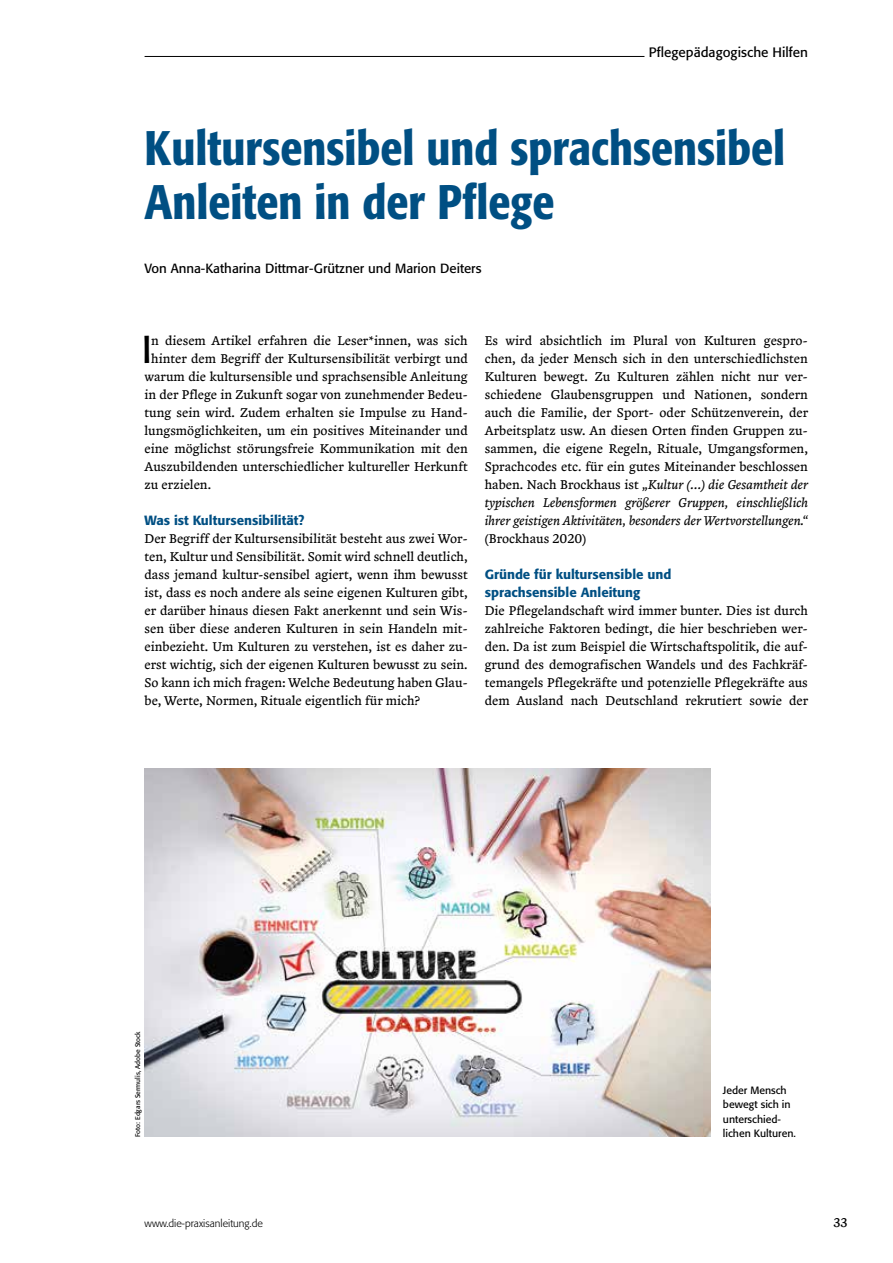
<style>
.page{position:relative;width:893px;height:1263px;background:#fff}
.page>*{position:absolute;margin:0;border:0;box-sizing:border-box;transform-origin:0 0}
.t1{font:500 condensed 48px/54px "Formata";color:#004f83}
.t2{font:condensed 38.55px "Formata";color:#000}
.t3{font:13.5px "Formata";color:#000}
.t4{font:13.2px/18px "Zenon";color:#000;text-align:justify}
.t5{font:500 13.2px/18px "Formata";color:#004f83}
.t6{font:13.2px "Formata";color:#000}
.t7{font:10.5px/14.4px "Formata";color:#000}
.t8{font:300 10.5px "Formata";color:#000}
.t9{font:6.75px "Formata";color:#000}
.s1{font-style:italic}
</style>
<div class="page">
<img style="left:145px;top:768px;width:565px;height:369px">
<hr style="left:145px;top:56px;width:663px;height:1px;background:#000">
<hr style="left:644px;top:55px;width:168px;height:3px;background:#fff">
<p class="t3" style="left:649px;top:44px;width:161px">Pflegepädagogische Hilfen</p>
<h1 class="t1" style="left:145px;top:121px;width:642px">Kultursensibel und sprachsensibel<br>Anleiten in der Pflege</h1>
<p class="t6" style="left:145px;top:260px;width:338px">Von Anna-Katharina Dittmar-Grützner und Marion Deiters</p>
<h2 class="t2" style="left:142px;top:327px;width:10px">I</h2>
<p class="t4" style="left:151px;top:331px;width:318px">n diesem Artikel erfahren die Leser*innen, was sich</p>
<p class="t4" style="left:151px;top:349px;width:318px">hinter dem Begriff der Kultursensibilität verbirgt und</p>
<p class="t4" style="left:145px;top:367px;width:325px">warum die kultursensible und sprachsensible Anleitung</p>
<p class="t4" style="left:145px;top:385px;width:325px">in der Pflege in Zukunft sogar von zunehmender Bedeu-</p>
<p class="t4" style="left:145px;top:403px;width:325px">tung sein wird. Zudem erhalten sie Impulse zu Hand-</p>
<p class="t4" style="left:145px;top:421px;width:325px">lungsmöglichkeiten, um ein positives Miteinander und</p>
<p class="t4" style="left:145px;top:439px;width:325px">eine möglichst störungsfreie Kommunikation mit den</p>
<p class="t4" style="left:145px;top:457px;width:325px">Auszubildenden unterschiedlicher kultureller Herkunft</p>
<p class="t4" style="left:145px;top:475px;width:68px">zu erzielen.</p>
<p class="t5" style="left:145px;top:511px;width:162px">Was ist Kultursensibilität?</p>
<p class="t4" style="left:145px;top:529px;width:325px">Der Begriff der Kultursensibilität besteht aus zwei Wor&shy;ten, Kultur und Sensibilität. Somit wird schnell deutlich, dass jemand kultur-sensibel agiert, wenn ihm bewusst ist, dass es noch andere als seine eigenen Kulturen gibt, er darüber hinaus diesen Fakt anerkennt und sein Wis&shy;sen über diese anderen Kulturen in sein Handeln mit&shy;einbezieht. Um Kulturen zu verstehen, ist es daher zu&shy;erst wichtig, sich der eigenen Kulturen bewusst zu sein.<br>So kann ich mich fragen: Welche Bedeutung haben Glau&shy;be, Werte, Normen, Rituale eigentlich für mich?</p>
<p class="t4" style="left:485px;top:331px;width:325px">Es wird absichtlich im Plural von Kulturen gespro&shy;chen, da jeder Mensch sich in den unterschiedlichsten Kulturen bewegt. Zu Kulturen zählen nicht nur ver&shy;schiedene Glaubensgruppen und Nationen, sondern auch die Familie, der Sport- oder Schützenverein, der Arbeitsplatz usw. An diesen Orten finden Gruppen zu&shy;sammen, die eigene Regeln, Rituale, Umgangsformen, Sprachcodes etc. für ein gutes Miteinander beschlossen haben. Nach Brockhaus ist <span class="s1">„Kultur (…) die Gesamtheit der typischen Lebensformen größerer Gruppen, einschließlich ihrer geistigen Aktivitäten, besonders der Wertvorstellungen.“</span></p>
<p class="t4" style="left:485px;top:529px;width:103px">(Brockhaus 2020)</p>
<p class="t5" style="left:485px;top:565px;width:188px">Gründe für kultursensible und sprachsensible Anleitung</p>
<p class="t4" style="left:485px;top:601px;width:325px">Die Pflegelandschaft wird immer bunter. Dies ist durch zahlreiche Faktoren bedingt, die hier beschrieben wer&shy;den. Da ist zum Beispiel die Wirtschaftspolitik, die auf&shy;grund des demografischen Wandels und des Fachkräf&shy;temangels Pflegekräfte und potenzielle Pflegekräfte aus dem Ausland nach Deutschland rekrutiert sowie der</p>
<p class="t9" style="left:134px;top:1137px;width:107px;rotate:-90deg">Foto: Edgars Sermulis, Adobe Stock</p>
<p class="t7" style="left:723px;top:1083px;width:69px">Jeder Mensch bewegt sich in unterschied-</p>
<p class="t7" style="left:723px;top:1126px;width:75px">lichen Kulturen.</p>
<p class="t8" style="left:145px;top:1217px;width:120px">www.die-praxisanleitung.de</p>
<p class="t4" style="left:833px;top:1213px;width:16px">33</p>
</div>
